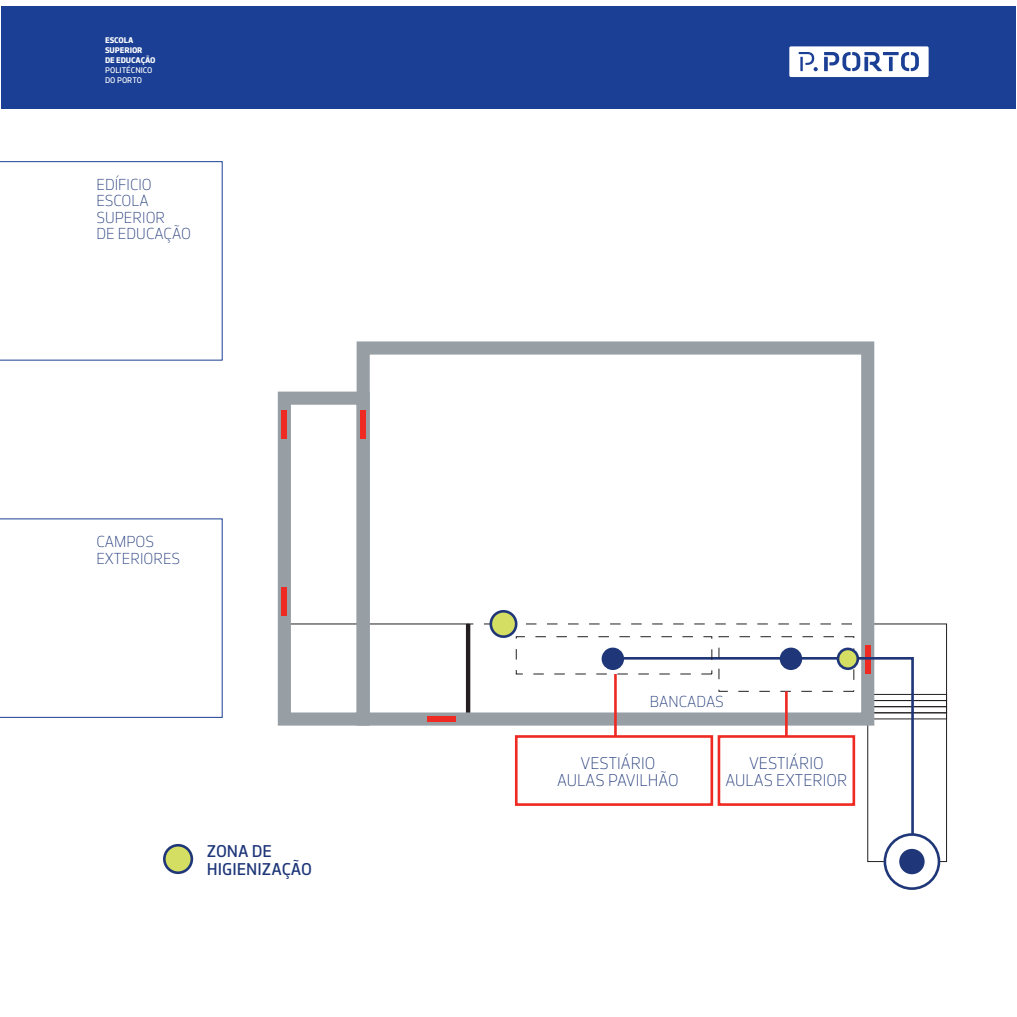
<style>
.page{position:relative;width:1017px;height:1017px;background:#fff}
.page>*{position:absolute;margin:0;border:0;box-sizing:border-box;transform-origin:0 0}
.t1{font:17.5px/17.5px "Porto Sans";color:#1f3779}
.t2{font:300 17.41px/17.4px "Porto Sans";color:#1f3779;text-align:center}
.t3{font:300 16.28px/16.3px "Porto Sans";color:#1f3779}
.t4{font:700 8.4px/10.1px "Porto Sans";letter-spacing:-.01em;color:#fff}
.t5{font:8.4px/10.2px "Porto Sans";color:#fff}
</style>
<div class="page">
<div style="left:867px;top:694px;width:80px;height:7px;border:1px solid #231f20"></div>
<div style="left:867px;top:700px;width:80px;height:7px;border:1px solid #231f20"></div>
<div style="left:867px;top:706px;width:80px;height:7px;border:1px solid #231f20"></div>
<div style="left:867px;top:712px;width:80px;height:7px;border:1px solid #231f20"></div>
<div style="left:867px;top:623px;width:80px;height:239px;border:1px solid #231f20"></div>
<hr style="left:466px;top:624px;width:4px;height:94px;background:#231f20">
<div style="left:357px;top:341px;width:517px;height:385px;border:13px solid #979fa5"></div>
<div style="left:278px;top:392px;width:92px;height:334px;border:13px solid #979fa5"></div>
<div style="left:2px;top:6px;width:1014px;height:103px;background:#1b3f94"></div>
<svg style="left:789px;top:46px;width:140px;height:31px"></svg>
<div style="left:865px;top:645px;width:5px;height:29px;background:#ee2a23"></div>
<div style="left:360px;top:410px;width:6px;height:29px;background:#ee2a23"></div>
<div style="left:282px;top:410px;width:5px;height:29px;background:#ee2a23"></div>
<div style="left:282px;top:587px;width:5px;height:29px;background:#ee2a23"></div>
<div style="left:427px;top:716px;width:28px;height:6px;background:#ee2a23"></div>
<svg style="left:0;top:161px;width:223px;height:200px"></svg>
<svg style="left:0;top:518px;width:223px;height:200px"></svg>
<svg style="left:609px;top:656px;width:306px;height:208px"></svg>
<div style="left:885px;top:834px;width:54px;height:55px;background:#fff;border-radius:50%"></div>
<div style="left:884px;top:833px;width:56px;height:57px;border:3px solid #1f3779;border-radius:50%"></div>
<div style="left:899px;top:849px;width:26px;height:25px;background:#1f3779;border-radius:50%"></div>
<div style="left:164px;top:845px;width:28px;height:28px;background:#d4de62;border-radius:50%"></div>
<div style="left:163px;top:844px;width:30px;height:30px;border:3px solid #1f3779;border-radius:50%"></div>
<svg style="left:467px;top:610px;width:402px;height:109px"></svg>
<div style="left:515px;top:735px;width:198px;height:71px;background:#fff;border:3px solid #ee2a23"></div>
<div style="left:718px;top:735px;width:137px;height:71px;background:#fff;border:3px solid #ee2a23"></div>
<hr style="left:785px;top:691px;width:3px;height:45px;background:#ee2a23">
<hr style="left:614px;top:674px;width:3px;height:62px;background:#ee2a23">
<p class="t4" style="left:105px;top:35px;width:52px">ESCOLA<br>SUPERIOR<br>DE EDUCAÇÃO</p>
<p class="t5" style="left:105px;top:65px;width:49px">POLITÉCNICO<br>DO PORTO</p>
<p class="t3" style="left:96px;top:177px;width:96px">EDÍFICIO<br>ESCOLA<br>SUPERIOR<br>DE EDUCAÇÃO</p>
<p class="t3" style="left:96px;top:534px;width:85px">CAMPOS<br>EXTERIORES</p>
<p class="t1" style="left:207px;top:843px;width:107px">ZONA DE<br>HIGIENIZAÇÃO</p>
<p class="t3" style="left:650px;top:693px;width:76px">BANCADAS</p>
<p class="t2" style="left:557px;top:754px;width:123px">VESTIÁRIO<br>AULAS PAVILHÃO</p>
<p class="t2" style="left:725px;top:754px;width:124px">VESTIÁRIO<br>AULAS EXTERIOR</p>
</div>
